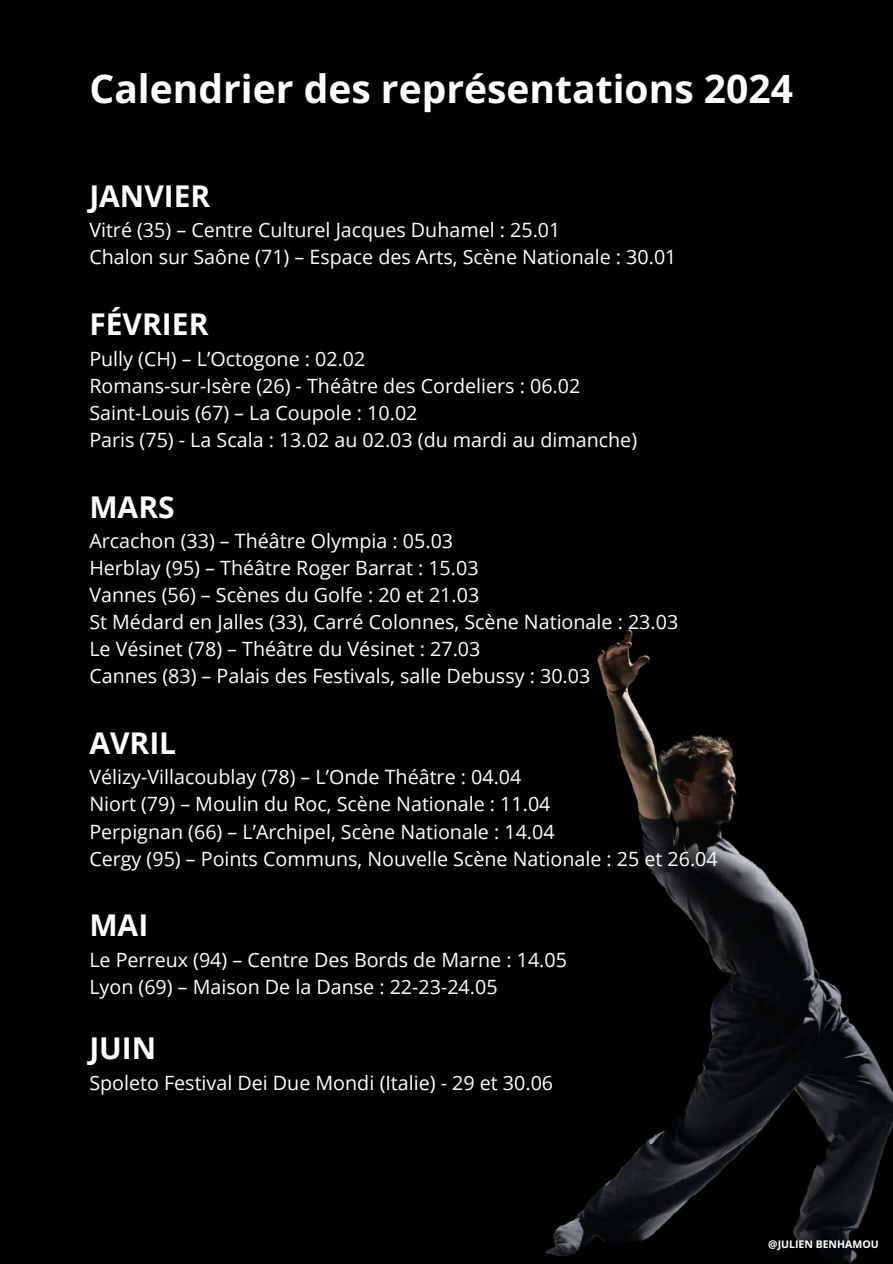
<style>
.page{position:relative;width:893px;height:1264px;background:#fff}
.page>*{position:absolute;margin:0;border:0;box-sizing:border-box;transform-origin:0 0}
.t1{font:700 39px "Open Sans";color:#fff}
.t2{font:700 30px "Open Sans";color:#fff}
.t3{font:19.65px/27px "Open Sans";color:#fff}
.t4{font:700 10.5px "Open Sans";color:#fff}
</style>
<div class="page">
<div style="left:0;top:0;width:892px;height:1263px;background:#000"></div>
<img style="left:545px;top:629px;width:347px;height:634px">
<h1 class="t1" style="left:89px;top:61px;width:705px">Calendrier des représentations 2024</h1>
<h2 class="t2" style="left:89px;top:175px;width:123px">JANVIER</h2>
<p class="t3" style="left:89px;top:216px;width:588px">Vitré (35) – Centre Culturel Jacques Duhamel : 25.01<br>Chalon sur Saône (71) – Espace des Arts, Scène Nationale : 30.01</p>
<h2 class="t2" style="left:89px;top:303px;width:121px">FÉVRIER</h2>
<p class="t3" style="left:89px;top:344px;width:549px">Pully (CH) – L’Octogone : 02.02<br>Romans-sur-Isère (26) - Théâtre des Cordeliers : 06.02<br>Saint-Louis (67) – La Coupole : 10.02<br>Paris (75) - La Scala : 13.02 au 02.03 (du mardi au dimanche)</p>
<h2 class="t2" style="left:89px;top:485px;width:87px">MARS</h2>
<p class="t3" style="left:89px;top:527px;width:590px">Arcachon (33) – Théâtre Olympia : 05.03<br>Herblay (95) – Théâtre Roger Barrat : 15.03<br>Vannes (56) – Scènes du Golfe : 20 et 21.03<br>St Médard en Jalles (33), Carré Colonnes, Scène Nationale : 23.03<br>Le Vésinet (78) – Théâtre du Vésinet : 27.03<br>Cannes (83) – Palais des Festivals, salle Debussy : 30.03</p>
<h2 class="t2" style="left:89px;top:722px;width:88px">AVRIL</h2>
<p class="t3" style="left:89px;top:763px;width:630px">Vé lizy-Villacoublay (78) – L’Onde Théâtre : 04.04<br>Niort (79) – Moulin du Roc, Scène Nationale : 11.04<br>Perpignan (66) – L’Archipel, Scène Nationale : 14.04<br>Cergy (95) – Points Communs, Nouvelle Scène Nationale : 25 et 26.04</p>
<h2 class="t2" style="left:89px;top:904px;width:60px">MAI</h2>
<p class="t3" style="left:89px;top:945px;width:479px">Le Perreux (94) – Centre Des Bords de Marne : 14.05<br>Lyon (69) – Maison De la Danse : 22-23-24.05</p>
<h2 class="t2" style="left:89px;top:1027px;width:68px">JUIN</h2>
<p class="t3" style="left:89px;top:1068px;width:465px">Spoleto Festival Dei Due Mondi (Italie) - 29 et 30.06</p>
<p class="t4" style="left:768px;top:1236px;width:112px">@JULIEN BENHAMOU</p>
</div>
